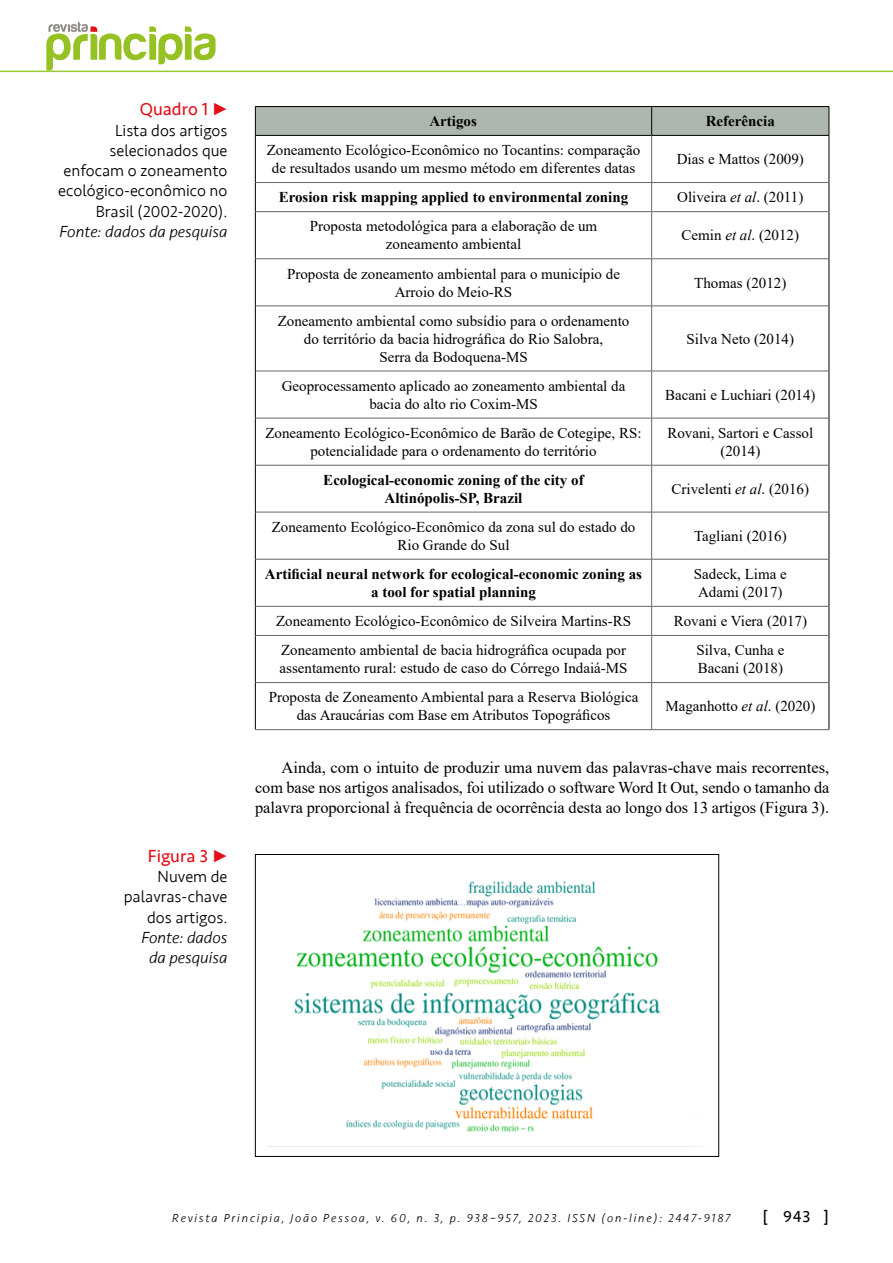
<style>
.page{position:relative;width:893px;height:1263px;background:#fff}
.page>*{position:absolute;margin:0;border:0;box-sizing:border-box;transform-origin:0 0}
.t1{font:18px "Seravek";color:#e2101a}
.t2{font:16.5px/20.2px "Times New Roman";color:#000;text-align:justify}
.t3{font:300 16.5px/20.2px "Seravek";color:#000;text-align:right}
.t4{font:italic 300 16.5px/20.2px "Seravek";color:#000;text-align:center}
.t5{font:16.5px "Seravek";color:#000}
.t6{font:15px/18px "Times New Roman";color:#000;text-align:center}
.t7{font:700 15px/18px "Times New Roman";color:#000;text-align:center}
.t8{font:italic 300 12px "Seravek";letter-spacing:.15em;color:#000}
.s1{font-style:italic}
</style>
<div class="page">
<hr style="left:0;top:71px;width:893px;height:1px;background:#9c3">
<hr style="left:255px;top:106px;width:397px;height:1px;background:#000">
<hr style="left:652px;top:106px;width:177px;height:1px;background:#000">
<div style="left:255px;top:107px;width:575px;height:28px;background:#aeb7af"></div>
<hr style="left:255px;top:135px;width:397px;height:1px;background:#000">
<hr style="left:255px;top:136px;width:1px;height:47px;background:#000">
<hr style="left:652px;top:135px;width:177px;height:1px;background:#000">
<hr style="left:829px;top:136px;width:1px;height:47px;background:#000">
<svg style="left:255px;top:183px;width:1px;height:29px"></svg>
<svg style="left:829px;top:183px;width:1px;height:29px"></svg>
<hr style="left:255px;top:212px;width:1px;height:47px;background:#000">
<hr style="left:829px;top:212px;width:1px;height:47px;background:#000">
<hr style="left:255px;top:259px;width:1px;height:47px;background:#000">
<hr style="left:829px;top:259px;width:1px;height:47px;background:#000">
<hr style="left:255px;top:306px;width:1px;height:65px;background:#000">
<hr style="left:829px;top:306px;width:1px;height:65px;background:#000">
<hr style="left:255px;top:371px;width:1px;height:47px;background:#000">
<hr style="left:829px;top:371px;width:1px;height:47px;background:#000">
<hr style="left:255px;top:418px;width:1px;height:47px;background:#000">
<hr style="left:829px;top:418px;width:1px;height:47px;background:#000">
<hr style="left:255px;top:465px;width:1px;height:47px;background:#000">
<hr style="left:829px;top:465px;width:1px;height:47px;background:#000">
<hr style="left:255px;top:512px;width:1px;height:47px;background:#000">
<hr style="left:829px;top:512px;width:1px;height:47px;background:#000">
<hr style="left:255px;top:559px;width:1px;height:47px;background:#000">
<hr style="left:829px;top:559px;width:1px;height:47px;background:#000">
<svg style="left:255px;top:606px;width:1px;height:29px"></svg>
<svg style="left:829px;top:606px;width:1px;height:29px"></svg>
<hr style="left:255px;top:635px;width:1px;height:47px;background:#000">
<hr style="left:829px;top:635px;width:1px;height:47px;background:#000">
<hr style="left:255px;top:682px;width:1px;height:47px;background:#000">
<hr style="left:829px;top:682px;width:1px;height:47px;background:#000">
<hr style="left:651px;top:136px;width:1px;height:46px;background:#666">
<hr style="left:256px;top:182px;width:396px;height:1px;background:#666">
<hr style="left:652px;top:182px;width:177px;height:1px;background:#666">
<svg style="left:651px;top:183px;width:1px;height:28px"></svg>
<hr style="left:256px;top:211px;width:396px;height:1px;background:#666">
<hr style="left:652px;top:211px;width:177px;height:1px;background:#666">
<hr style="left:651px;top:212px;width:1px;height:47px;background:#666">
<hr style="left:256px;top:258px;width:396px;height:1px;background:#666">
<hr style="left:652px;top:258px;width:177px;height:1px;background:#666">
<hr style="left:651px;top:259px;width:1px;height:47px;background:#666">
<hr style="left:256px;top:306px;width:396px;height:1px;background:#666">
<hr style="left:652px;top:306px;width:177px;height:1px;background:#666">
<hr style="left:651px;top:306px;width:1px;height:65px;background:#666">
<hr style="left:256px;top:371px;width:396px;height:1px;background:#666">
<hr style="left:652px;top:371px;width:177px;height:1px;background:#666">
<hr style="left:651px;top:371px;width:1px;height:47px;background:#666">
<hr style="left:256px;top:418px;width:396px;height:1px;background:#666">
<hr style="left:652px;top:418px;width:177px;height:1px;background:#666">
<hr style="left:651px;top:418px;width:1px;height:47px;background:#666">
<hr style="left:256px;top:465px;width:396px;height:1px;background:#666">
<hr style="left:652px;top:465px;width:177px;height:1px;background:#666">
<hr style="left:651px;top:465px;width:1px;height:47px;background:#666">
<hr style="left:256px;top:512px;width:396px;height:1px;background:#666">
<hr style="left:652px;top:512px;width:177px;height:1px;background:#666">
<hr style="left:651px;top:512px;width:1px;height:47px;background:#666">
<hr style="left:256px;top:559px;width:396px;height:1px;background:#666">
<hr style="left:652px;top:559px;width:177px;height:1px;background:#666">
<hr style="left:651px;top:559px;width:1px;height:47px;background:#666">
<hr style="left:256px;top:606px;width:396px;height:1px;background:#666">
<hr style="left:652px;top:606px;width:177px;height:1px;background:#666">
<svg style="left:651px;top:606px;width:1px;height:29px"></svg>
<hr style="left:256px;top:635px;width:396px;height:1px;background:#666">
<hr style="left:652px;top:635px;width:177px;height:1px;background:#666">
<hr style="left:651px;top:636px;width:1px;height:46px;background:#666">
<hr style="left:256px;top:682px;width:396px;height:1px;background:#666">
<hr style="left:652px;top:682px;width:177px;height:1px;background:#666">
<hr style="left:651px;top:683px;width:1px;height:46px;background:#666">
<hr style="left:255px;top:729px;width:397px;height:1px;background:#666">
<hr style="left:652px;top:729px;width:177px;height:1px;background:#666">
<img style="left:267px;top:881px;width:424px;height:266px">
<div style="left:255px;top:854px;width:464px;height:303px;border:1px solid #000"></div>
<svg style="left:46px;top:22px;width:170px;height:49px"></svg>
<p class="t1" style="left:140px;top:95px;width:89px">Quadro 1 •</p>
<p class="t3" style="left:58px;top:120px;width:171px">Lista dos artigos selecionados que enfocam o zoneamento ecológico-econômico no<br>Brasil (2002-2020).</p>
<p class="t4" style="left:60px;top:221px;width:169px">Fonte: dados da pesquisa</p>
<p class="t1" style="left:148px;top:842px;width:81px">Figura 3 •</p>
<p class="t3" style="left:124px;top:867px;width:105px">Nuvem de palavras-chave dos artigos.</p>
<p class="t4" style="left:142px;top:927px;width:87px">Fonte: dados da pesquisa</p>
<p class="t7" style="left:429px;top:112px;width:49px">Artigos</p>
<p class="t7" style="left:706px;top:112px;width:71px">Referência</p>
<p class="t6" style="left:267px;top:141px;width:375px">Zoneamento Ecológico-Econômico no Tocantins: comparação de resultados usando um mesmo método em diferentes datas</p>
<p class="t6" style="left:677px;top:150px;width:129px">Dias e Mattos (2009)</p>
<p class="t7" style="left:279px;top:188px;width:351px">Erosion risk mapping applied to environmental zoning</p>
<p class="t6" style="left:677px;top:188px;width:128px">Oliveira <span class="s1">et al</span>. (2011)</p>
<p class="t6" style="left:310px;top:217px;width:289px">Proposta metodológica para a elaboração de um zoneamento ambiental</p>
<p class="t6" style="left:682px;top:226px;width:119px">Cemin <span class="s1">et al</span>. (2012)</p>
<p class="t6" style="left:287px;top:264px;width:334px">Proposta de zoneamento ambiental para o município de<br>Arroio do Meio-RS</p>
<p class="t6" style="left:694px;top:273px;width:94px">Thomas (2012)</p>
<p class="t6" style="left:278px;top:311px;width:353px">Zoneamento ambiental como subsídio para o ordenamento do território da bacia hidrográfica do Rio Salobra,<br>Serra da Bodoquena-MS</p>
<p class="t6" style="left:687px;top:329px;width:109px">Silva Neto (2014)</p>
<p class="t6" style="left:282px;top:376px;width:345px">Geoprocessamento aplicado ao zoneamento ambiental da bacia do alto rio Coxim-MS</p>
<p class="t6" style="left:665px;top:385px;width:152px">Bacani e Luchiari (2014)</p>
<p class="t6" style="left:265px;top:423px;width:378px">Zoneamento Ecológico-Econômico de Barão de Cotegipe, RS: potencialidade para o ordenamento do território</p>
<p class="t6" style="left:667px;top:423px;width:147px">Rovani, Sartori e Cassol (2014)</p>
<p class="t7" style="left:323px;top:470px;width:262px">Ecological-economic zoning of the city of<br>Altinópolis-SP, Brazil</p>
<p class="t6" style="left:672px;top:479px;width:139px">Crivelenti <span class="s1">et al</span>. (2016)</p>
<p class="t6" style="left:272px;top:517px;width:365px">Zoneamento Ecológico-Econômico da zona sul do estado do<br>Rio Grande do Sul</p>
<p class="t6" style="left:694px;top:526px;width:94px">Tagliani (2016)</p>
<p class="t7" style="left:265px;top:564px;width:379px">Artificial neural network for ecological-economic zoning as a tool for spatial planning</p>
<p class="t6" style="left:694px;top:564px;width:94px;text-align:left">Sadeck, Lima e<br>Adami (2017)</p>
<p class="t6" style="left:276px;top:612px;width:356px">Zoneamento Ecológico-Econômico de Silveira Martins-RS</p>
<p class="t6" style="left:674px;top:612px;width:135px">Rovani e Viera (2017)</p>
<p class="t6" style="left:280px;top:641px;width:349px;text-align:left">Zoneamento ambiental de bacia hidrográfica ocupada por assentamento rural: estudo de caso do Córrego Indaiá-MS</p>
<p class="t6" style="left:696px;top:641px;width:89px;text-align:left">Silva, Cunha e<br>Bacani (2018)</p>
<p class="t6" style="left:269px;top:688px;width:371px">Proposta de Zoneamento Ambiental para a Reserva Biológica das Araucárias com Base em Atributos Topográficos</p>
<p class="t6" style="left:665px;top:697px;width:151px">Maganhotto <span class="s1">et al</span>. (2020)</p>
<p class="t2" style="left:255px;top:757px;width:576px;text-indent:26px">Ainda, com o intuito de produzir uma nuvem das palavras-chave mais recorrentes, com base nos artigos analisados, foi utilizado o software Word It Out, sendo o tamanho da palavra proporcional à frequência de ocorrência desta ao longo dos 13 artigos (Figura 3).</p>
<p class="t8" style="left:172px;top:1211px;width:560px">Revista Principia, João Pessoa, v. 60, n. 3, p. 938–957, 2023. ISSN (on-line): 2447-9187</p>
<p class="t5" style="left:763px;top:1204px;width:68px">[ 943 ]</p>
</div>
